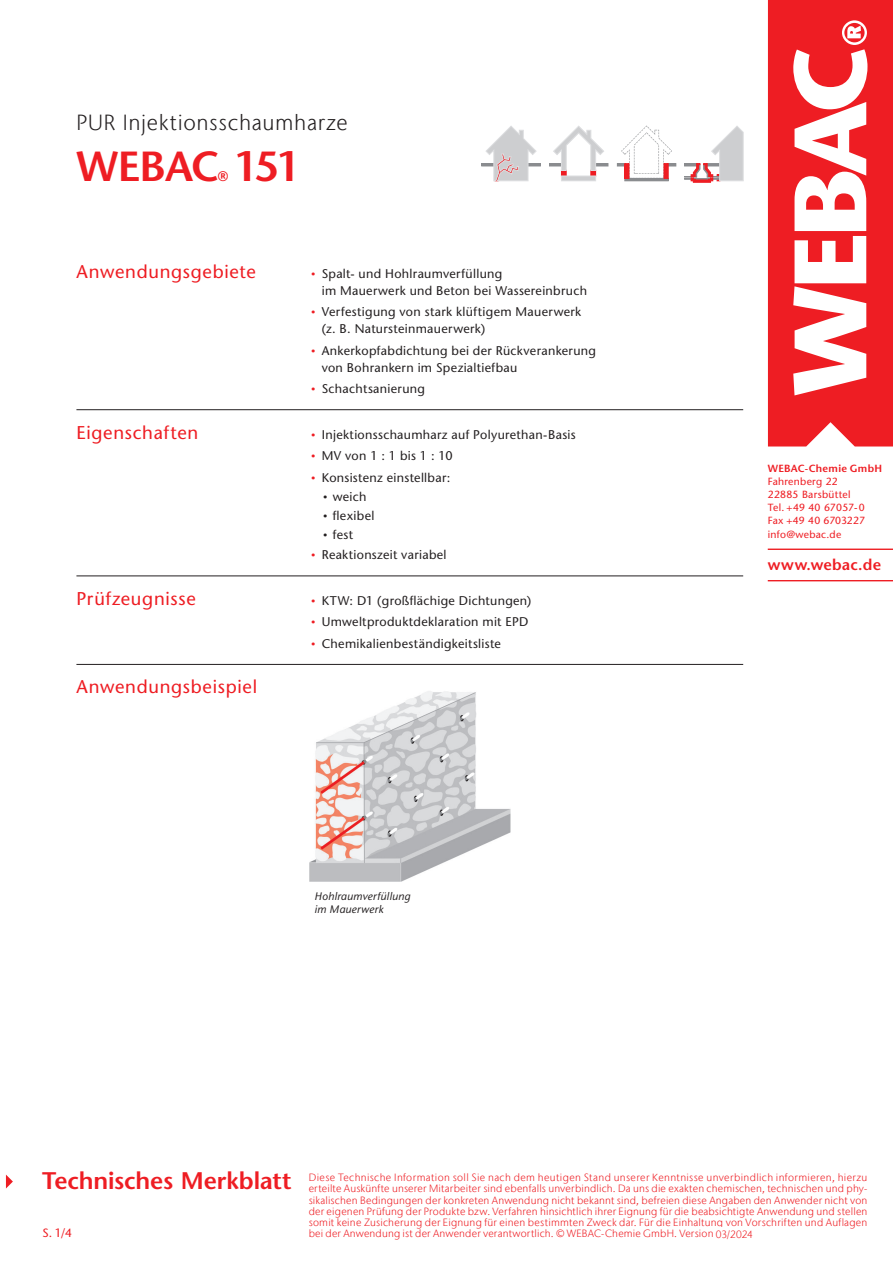
<style>
.page{position:relative;width:893px;height:1263px;background:#fff}
.page>*{position:absolute;margin:0;border:0;box-sizing:border-box;transform-origin:0 0}
.t1{font:600 42px "Stone Sans";letter-spacing:-.03em;color:#ee1d23}
.t2{font:600 24px "Stone Sans";letter-spacing:-.005em;color:#ee1d23}
.t3{font:300 21.9px "Stone Sans IIITC Com";letter-spacing:.03em;color:#231f20}
.t4{font:18.45px "Stone Sans";letter-spacing:.04em;color:#ee1d23}
.t5{font:600 15.45px "Stone Sans";letter-spacing:.02em;color:#ee1d23}
.t6{font:600 13.8px "Stone Sans";color:#ee1d23}
.t7{font:12.6px/16.8px "Stone Sans";letter-spacing:.025em;color:#231f20}
.t8{font:12px "Stone Sans";color:#ee1d23}
.t9{font:italic 10.95px/13.5px "Stone Sans";letter-spacing:.025em;color:#231f20}
.t10{font:300 10.5px/11.2px "Stone Sans IIITC Com";letter-spacing:.015em;color:#ee1d23;text-align:justify}
.t11{font:10.35px/13.2px "Stone Sans";letter-spacing:.025em;color:#ee1d23}
.t12{font:600 10.35px "Stone Sans";letter-spacing:.025em;color:#ee1d23}
.s1{font-family:"Compatil Letter LT Com";color:#ee1d23}
.s2{font-family:"Compatil Letter LT Com"}
</style>
<div class="page">
<img style="left:310px;top:691px;width:201px;height:190px">
<hr style="left:76px;top:409px;width:667px;height:1px;background:#231f20">
<hr style="left:76px;top:576px;width:667px;height:1px;background:#231f20">
<hr style="left:76px;top:664px;width:667px;height:1px;background:#231f20">
<svg style="left:684px;top:126px;width:59px;height:56px"></svg>
<div style="left:625px;top:178px;width:43px;height:3px;border:1px solid #8a8c8f"></div>
<svg style="left:617px;top:126px;width:59px;height:53px"></svg>
<div style="left:625px;top:164px;width:4px;height:14px;border:1px solid #ee1d23"></div>
<div style="left:664px;top:164px;width:4px;height:14px;border:1px solid #ee1d23"></div>
<svg style="left:549px;top:126px;width:59px;height:50px"></svg>
<div style="left:561px;top:176px;width:35px;height:5px;background:#cdced0"></div>
<div style="left:561px;top:176px;width:35px;height:5px;border:1px solid #dddee0"></div>
<svg style="left:482px;top:126px;width:58px;height:55px"></svg>
<hr style="left:768px;top:580px;width:125px;height:1px;background:#ee1d23">
<hr style="left:768px;top:549px;width:125px;height:1px;background:#ee1d23">
<svg style="left:6px;top:1174px;width:7px;height:14px"></svg>
<svg style="left:768px;top:0;width:125px;height:446px;fill:#ee1d23"></svg>
<h3 class="t3" style="left:76px;top:109px;width:273px">PUR Injektionsschaumharze</h3>
<h1 class="t1" style="left:76px;top:141px;width:225px">WEBAC 151</h1>
<h3 class="t6" style="left:218px;top:168px;width:12px">®</h3>
<h3 class="t4" style="left:76px;top:261px;width:181px">Anwendungsgebiete</h3>
<p class="t7" style="left:322px;top:265px;width:267px;text-indent:-12px"><span class="s1">•</span> Spalt- und Hohlraumverfüllung<br>im Mauerwerk und Beton bei Wassereinbruch</p>
<p class="t7" style="left:322px;top:304px;width:261px;text-indent:-12px"><span class="s1">•</span> Verfestigung von stark klüftigem Mauerwerk (z. B. Natursteinmauerwerk)</p>
<p class="t7" style="left:322px;top:342px;width:276px;text-indent:-12px"><span class="s1">•</span> Ankerkopfabdichtung bei der Rückverankerung von Bohrankern im Spezialtiefbau</p>
<p class="t7" style="left:310px;top:380px;width:117px"><span class="s1">•</span> Schachtsanierung</p>
<h3 class="t4" style="left:76px;top:421px;width:123px">Eigenschaften</h3>
<p class="t7" style="left:310px;top:426px;width:267px"><span class="s1">•</span> Injektionsschaumharz auf Polyurethan-Basis</p>
<p class="t7" style="left:310px;top:447px;width:144px"><span class="s1">•</span> MV von 1 : 1 bis 1 : 10</p>
<p class="t7" style="left:310px;top:469px;width:142px"><span class="s1">•</span> Konsistenz einstellbar:</p>
<p class="t7" style="left:322px;top:488px;width:46px"><span class="s2">•</span> weich</p>
<p class="t7" style="left:322px;top:507px;width:54px"><span class="s2">•</span> flexibel</p>
<p class="t7" style="left:322px;top:526px;width:33px"><span class="s2">•</span> fest</p>
<p class="t7" style="left:310px;top:546px;width:138px"><span class="s1">•</span> Reaktionszeit variabel</p>
<h3 class="t4" style="left:76px;top:587px;width:121px">Prüfzeugnisse</h3>
<p class="t7" style="left:310px;top:592px;width:223px"><span class="s1">•</span> KTW: D1 (großflächige Dichtungen)</p>
<p class="t7" style="left:310px;top:613px;width:220px"><span class="s1">•</span> Umweltproduktdeklaration mit EPD</p>
<p class="t7" style="left:310px;top:635px;width:193px"><span class="s1">•</span> Chemikalienbeständigkeitsliste</p>
<h3 class="t4" style="left:76px;top:676px;width:182px">Anwendungsbeispiel</h3>
<p class="t9" style="left:315px;top:889px;width:97px">Hohlraumverfüllung im Mauerwerk</p>
<p class="t12" style="left:768px;top:462px;width:116px">WEBAC-Chemie GmbH</p>
<p class="t11" style="left:768px;top:475px;width:99px">Fahrenberg 22<br>22885 Barsbüttel<br>Tel. +49 40 67057-0<br>Fax +49 40 6703227 info@webac.de</p>
<h3 class="t5" style="left:768px;top:555px;width:115px">www.webac.de</h3>
<h2 class="t2" style="left:42px;top:1166px;width:251px">Technisches Merkblatt</h2>
<p class="t8" style="left:43px;top:1226px;width:31px">S. 1/4</p>
<p class="t10" style="left:716px;top:1228px;width:38px">03/2024</p>
<p class="t10" style="left:309px;top:1172px;width:560px">Diese Technische Information soll Sie nach dem heutigen Stand unserer Kenntnisse unverbindlich informieren, hierzu erteilte Auskünfte unserer Mitarbeiter sind ebenfalls unverbindlich. Da uns die exakten chemischen, technischen und phy&shy;sikalischen Bedingungen der konkreten Anwendung nicht bekannt sind, befreien diese Angaben den Anwender nicht von der eigenen Prüfung der Produkte bzw. Verfahren hinsichtlich ihrer Eignung für die beabsichtigte Anwendung und stellen somit keine Zusicherung der Eignung für einen bestimmten Zweck dar. Für die Einhaltung von Vorschriften und Auflagen bei der Anwendung ist der Anwender verantwortlich. © WEBAC-Chemie GmbH. Version 12 18</p>
</div>
